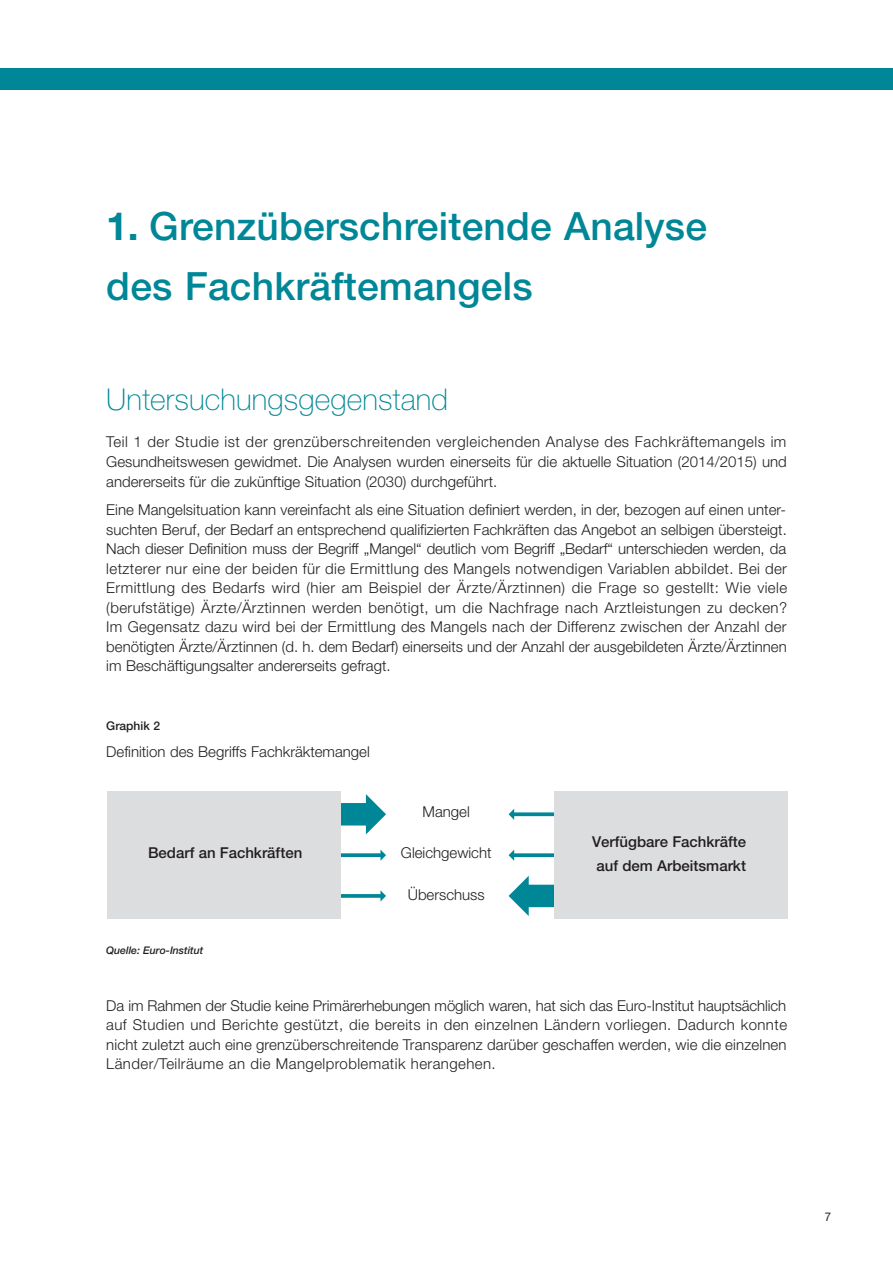
<style>
.page{position:relative;width:893px;height:1263px;background:#fff}
.page>*{position:absolute;margin:0;border:0;box-sizing:border-box;transform-origin:0 0}
.t1{font:500 39px/60px "Helvetica Neue LT Std";letter-spacing:.005em;color:#008797}
.t2{font:100 30px "Helvetica Neue LT Std";letter-spacing:.005em;color:#008797}
.t3{font:300 15px/19.5px "Helvetica Neue LT Std";color:#231f20;text-align:justify}
.t4{font:500 15px/24px "Helvetica Neue LT Std";color:#231f20}
.t5{font:500 12px "Helvetica Neue LT Std";color:#231f20}
.t6{font:12px "Helvetica Neue LT Std";color:#231f20;scale:.95 1}
.t7{font:italic 500 10.5px "Helvetica Neue";color:#231f20}
.s1{font-weight:700}
</style>
<div class="page">
<div style="left:0;top:68px;width:893px;height:21px;background:#008797"></div>
<svg style="left:341px;top:794px;width:45px;height:40px"></svg>
<svg style="left:341px;top:849px;width:45px;height:12px"></svg>
<svg style="left:341px;top:890px;width:45px;height:11px"></svg>
<svg style="left:509px;top:876px;width:45px;height:40px"></svg>
<svg style="left:509px;top:849px;width:45px;height:12px"></svg>
<svg style="left:509px;top:809px;width:45px;height:11px"></svg>
<div style="left:107px;top:791px;width:234px;height:127px;background:#dcdddf"></div>
<div style="left:554px;top:791px;width:234px;height:127px;background:#dcdddf"></div>
<h1 class="t1" style="left:106px;top:200px;width:602px"><span class="s1">1.</span> Grenzüberschreitende Analyse des Fachkräftemangels</h1>
<h2 class="t2" style="left:106px;top:389px;width:343px">Untersuchungsgegenstand</h2>
<p class="t3" style="left:106px;top:434px;width:682px">Teil 1 der Studie ist der grenzüberschreitenden vergleichenden Analyse des Fachkräftemangels im Gesundheitswesen gewidmet. Die Analysen wurden einerseits für die aktuelle Situation (2014/2015) und andererseits für die zukünftige Situation (2030) durchgeführt.</p>
<p class="t3" style="left:106px;top:501px;width:682px">Eine Mangelsituation kann vereinfacht als eine Situation definiert werden, in der, bezogen auf einen unter&shy;suchten Beruf, der Bedarf an entsprechend qualifizierten Fachkräften das Angebot an selbigen übersteigt.<br>Nach dieser Definition muss der Begriff „Mangel“ deutlich vom Begriff „Bedarf“ unterschieden werden, da letzterer nur eine der beiden für die Ermittlung des Mangels notwendigen Variablen abbildet. Bei der Ermittlung des Bedarfs wird (hier am Beispiel der Ärzte/Ärztinnen) die Frage so gestellt: Wie viele (berufstätige) Ärzte/Ärztinnen werden benötigt, um die Nachfrage nach Arztleistungen zu decken?<br>Im Gegensatz dazu wird bei der Ermittlung des Mangels nach der Differenz zwischen der Anzahl der benötigten Ärzte/Ärztinnen (d. h. dem Bedarf) einerseits und der Anzahl der ausgebildeten Ärzte/Ärztinnen im Beschäftigungsalter andererseits gefragt.</p>
<p class="t5" style="left:106px;top:721px;width:55px">Graphik 2</p>
<p class="t3" style="left:106px;top:743px;width:265px">Definition des Begriffs Fachkräktemangel</p>
<p class="t3" style="left:423px;top:804px;width:49px">Mangel</p>
<p class="t3" style="left:401px;top:845px;width:92px">Gleichgewicht</p>
<p class="t3" style="left:408px;top:886px;width:78px">Überschuss</p>
<p class="t4" style="left:148px;top:842px;width:156px">Bedarf an Fachkräften</p>
<p class="t4" style="left:592px;top:831px;width:156px">Verfügbare Fachkräfte auf dem Arbeitsmarkt</p>
<p class="t7" style="left:106px;top:946px;width:98px">Quelle: Euro-Institut</p>
<p class="t3" style="left:106px;top:997px;width:682px">Da im Rahmen der Studie keine Primärerhebungen möglich waren, hat sich das Euro-Institut hauptsächlich auf Studien und Berichte gestützt, die bereits in den einzelnen Ländern vorliegen. Dadurch konnte nicht zuletzt auch eine grenzüberschreitende Transparenz darüber geschaffen werden, wie die einzelnen Länder/Teilräume an die Mangelproblematik herangehen.</p>
<p class="t6" style="left:825px;top:1212px;width:8px">7</p>
</div>
